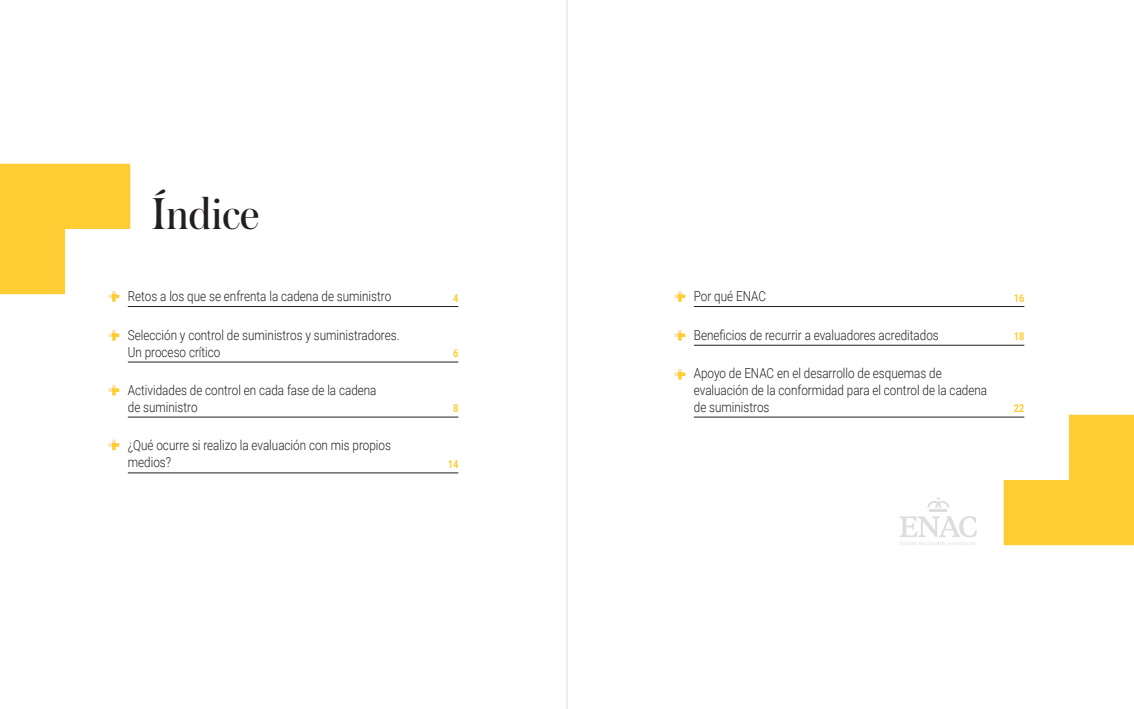
<style>
.page{position:relative;width:1134px;height:709px;background:#fff}
.page>*{position:absolute;margin:0;border:0;box-sizing:border-box;transform-origin:0 0}
.t1{font:47px "Austin Cyr";color:#231f20}
.t2{font:300 13.8px/16.8px "Roboto";color:#231f20;scale:.85 1}
.t3{font:700 10.9px "Roboto";color:#fecd33;scale:.85 1}
</style>
<div class="page">
<svg style="left:675px;top:291px;width:10px;height:11px"></svg>
<svg style="left:675px;top:330px;width:10px;height:10px"></svg>
<svg style="left:675px;top:369px;width:10px;height:10px"></svg>
<hr style="left:694px;top:306px;width:330px;height:1px;background:#231f20">
<hr style="left:694px;top:345px;width:330px;height:1px;background:#231f20">
<hr style="left:694px;top:417px;width:330px;height:1px;background:#231f20">
<svg style="left:0;top:164px;width:130px;height:138px"></svg>
<svg style="left:109px;top:330px;width:10px;height:10px"></svg>
<svg style="left:109px;top:385px;width:10px;height:10px"></svg>
<svg style="left:109px;top:439px;width:10px;height:11px"></svg>
<hr style="left:128px;top:306px;width:330px;height:1px;background:#231f20">
<hr style="left:128px;top:362px;width:330px;height:1px;background:#231f20">
<hr style="left:128px;top:417px;width:330px;height:1px;background:#231f20">
<hr style="left:128px;top:472px;width:330px;height:1px;background:#231f20">
<svg style="left:1004px;top:415px;width:130px;height:130px"></svg>
<svg style="left:900px;top:497px;width:77px;height:48px"></svg>
<hr style="left:567px;top:0;width:1px;height:709px;background:#dcdddf">
<h1 class="t1" style="left:152px;top:181px;width:108px">Índice</h1>
<p class="t2" style="left:128px;top:287px;width:311px">Retos a los que se enfrenta la cadena de suministro</p>
<p class="t2" style="left:128px;top:326px;width:321px">Selección y control de suministros y suministradores.<br>Un proceso crítico</p>
<p class="t2" style="left:128px;top:381px;width:294px">Actividades de control en cada fase de la cadena de suministro</p>
<p class="t2" style="left:128px;top:436px;width:311px">¿Qué ocurre si realizo la evaluación con mis propios medios?</p>
<p class="t3" style="left:453px;top:290px;width:8px">4</p>
<p class="t3" style="left:453px;top:345px;width:8px">6</p>
<p class="t3" style="left:453px;top:400px;width:8px">8</p>
<p class="t3" style="left:448px;top:456px;width:14px">14</p>
<p class="t2" style="left:694px;top:287px;width:86px">Por qué ENAC</p>
<p class="t2" style="left:694px;top:326px;width:290px">Beneficios de recurrir a evaluadores acreditados</p>
<p class="t2" style="left:694px;top:364px;width:347px">Apoyo de ENAC en el desarrollo de esquemas de evaluación de la conformidad para el control de la cadena de suministros</p>
<p class="t3" style="left:1014px;top:290px;width:14px">16</p>
<p class="t3" style="left:1014px;top:329px;width:14px">18</p>
<p class="t3" style="left:1014px;top:400px;width:14px">22</p>
</div>
